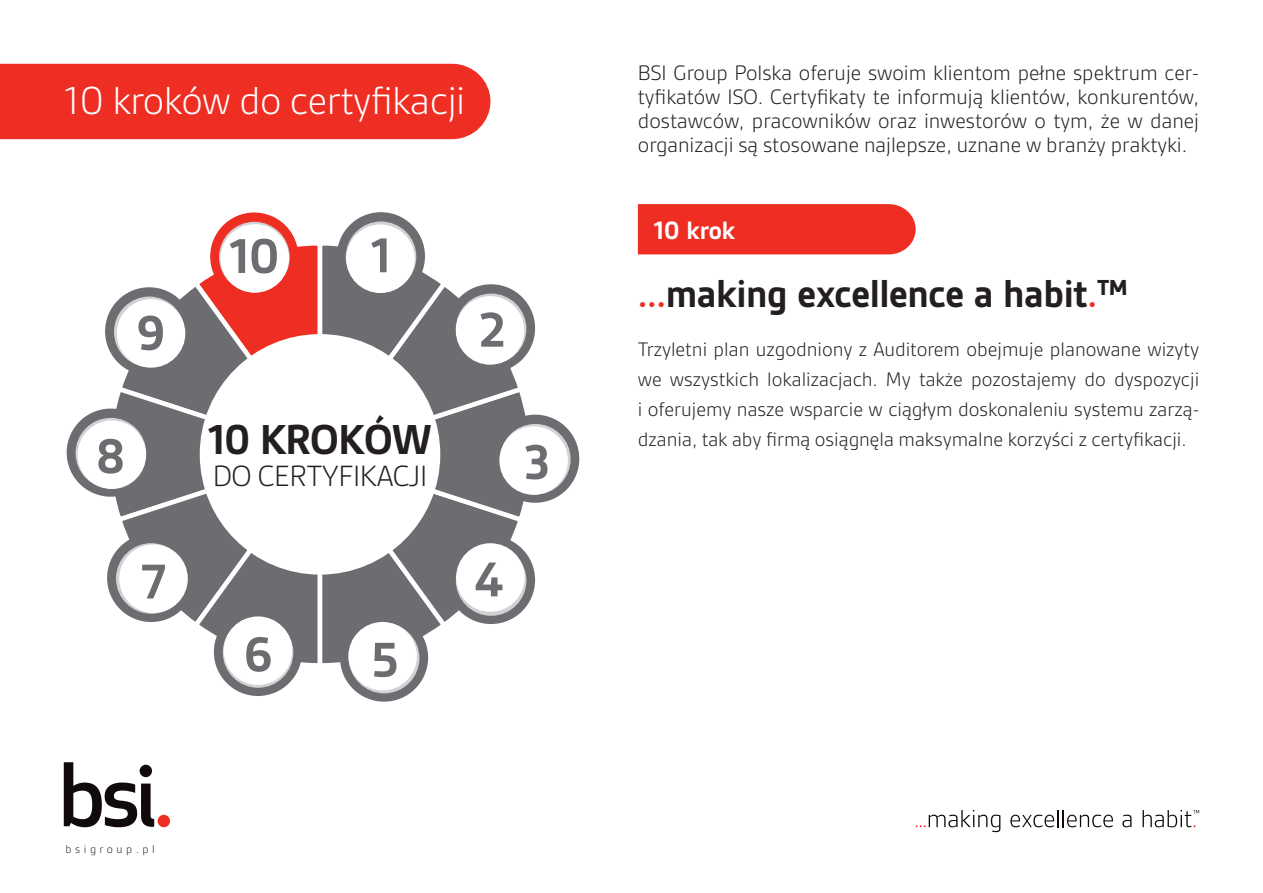
<style>
.page{position:relative;width:1263px;height:893px;background:#fff}
.page>*{position:absolute;margin:0;border:0;box-sizing:border-box;transform-origin:0 0}
.lead{font:700 52.5px "BSI Gesta";color:#6c6d70}
.lead-2{font:700 45px "BSI Gesta";letter-spacing:-.02em;color:#231f20}
.lead-3{font:700 42px "BSI Gesta";letter-spacing:-.01em;color:#231f20}
.t1{font:300 42px "BSI Gesta";letter-spacing:-.01em;color:#fff}
.lead-4{font:300 31.5px "BSI Gesta";letter-spacing:-.01em;color:#231f20}
.lead_mniejszy{font:700 27px "BSI Gesta";color:#fff}
.t2{font:300 22.5px/24px "BSI Gesta";color:#231f20;text-align:justify}
.lead_mniejszy-2{font:300 21px/30px "BSI Gesta";color:#231f20;text-align:justify}
.t3{font:300 12px "BSI Gesta";letter-spacing:.3em;color:#231f20}
.s1{color:#ee2e22}
</style>
<div class="page">
<svg style="left:105px;top:240px;width:430px;height:430px"></svg>
<div style="left:337px;top:212px;width:88px;height:88px;background:#6c6d70;border-radius:50%"></div>
<svg style="left:346px;top:221px;width:70px;height:71px"></svg>
<div style="left:447px;top:284px;width:88px;height:88px;background:#6c6d70;border-radius:50%"></div>
<svg style="left:456px;top:294px;width:70px;height:70px"></svg>
<div style="left:491px;top:415px;width:88px;height:88px;background:#6c6d70;border-radius:50%"></div>
<svg style="left:500px;top:424px;width:71px;height:70px"></svg>
<div style="left:447px;top:536px;width:88px;height:88px;background:#6c6d70;border-radius:50%"></div>
<div style="left:456px;top:545px;width:70px;height:71px;background:#d1d2d4;border-radius:50%"></div>
<div style="left:340px;top:613px;width:88px;height:89px;background:#6c6d70;border-radius:50%"></div>
<svg style="left:349px;top:623px;width:70px;height:70px"></svg>
<div style="left:214px;top:608px;width:88px;height:88px;background:#6c6d70;border-radius:50%"></div>
<svg style="left:223px;top:617px;width:70px;height:71px"></svg>
<div style="left:107px;top:534px;width:88px;height:88px;background:#6c6d70;border-radius:50%"></div>
<svg style="left:116px;top:543px;width:71px;height:71px"></svg>
<div style="left:67px;top:409px;width:88px;height:88px;background:#6c6d70;border-radius:50%"></div>
<svg style="left:76px;top:418px;width:70px;height:70px"></svg>
<div style="left:105px;top:287px;width:88px;height:88px;background:#6c6d70;border-radius:50%"></div>
<svg style="left:114px;top:297px;width:71px;height:70px"></svg>
<div style="left:210px;top:212px;width:88px;height:89px;background:#ee2e22;border-radius:50%"></div>
<svg style="left:219px;top:222px;width:71px;height:70px"></svg>
<div style="left:200px;top:334px;width:240px;height:241px;background:#fff;border-radius:50%"></div>
<div style="left:346px;top:224px;width:69px;height:69px;background:#fff;border-radius:50%"></div>
<div style="left:456px;top:296px;width:68px;height:69px;background:#fff;border-radius:50%"></div>
<div style="left:499px;top:426px;width:69px;height:69px;background:#fff;border-radius:50%"></div>
<div style="left:456px;top:543px;width:69px;height:69px;background:#fff;border-radius:50%"></div>
<div style="left:348px;top:622px;width:69px;height:68px;background:#fff;border-radius:50%"></div>
<div style="left:224px;top:616px;width:68px;height:69px;background:#fff;border-radius:50%"></div>
<div style="left:119px;top:544px;width:69px;height:69px;background:#fff;border-radius:50%"></div>
<div style="left:78px;top:420px;width:68px;height:69px;background:#fff;border-radius:50%"></div>
<div style="left:117px;top:299px;width:68px;height:69px;background:#fff;border-radius:50%"></div>
<div style="left:220px;top:224px;width:69px;height:69px;background:#fff;border-radius:50%"></div>
<svg style="left:64px;top:762px;width:90px;height:65px"></svg>
<div style="left:158px;top:815px;width:12px;height:12px;background:#ee2e22;border-radius:50%"></div>
<svg style="left:916px;top:810px;width:84px;height:22px"></svg>
<svg style="left:1010px;top:810px;width:103px;height:17px"></svg>
<svg style="left:1122px;top:815px;width:9px;height:12px"></svg>
<svg style="left:1142px;top:810px;width:57px;height:17px"></svg>
<div style="left:0;top:64px;width:490px;height:75px;background:#ee2e22"></div>
<div style="left:638px;top:204px;width:278px;height:50px;background:#ee2e22"></div>
<h3 class="t1" style="left:64px;top:78px;width:403px">10 kroków do certyfikacji</h3>
<p class="lead" style="left:137px;top:304px;width:30px">9</p>
<p class="lead" style="left:229px;top:227px;width:51px">10</p>
<p class="lead" style="left:371px;top:227px;width:22px">1</p>
<p class="lead" style="left:478px;top:301px;width:29px">2</p>
<p class="lead-2" style="left:208px;top:415px;width:225px">10 KROKÓW</p>
<p class="lead-4" style="left:213px;top:460px;width:216px">DO CERTYFIKACJI</p>
<p class="lead" style="left:96px;top:428px;width:30px">8</p>
<p class="lead" style="left:524px;top:433px;width:27px">3</p>
<p class="lead" style="left:141px;top:553px;width:26px">7</p>
<p class="lead" style="left:474px;top:551px;width:30px">4</p>
<p class="t3" style="left:66px;top:843px;width:91px">bsigroup.pl</p>
<p class="lead" style="left:244px;top:626px;width:30px">6</p>
<p class="lead" style="left:371px;top:631px;width:29px">5</p>
<p class="t2" style="left:638px;top:61px;width:563px">BSI Group Polska oferuje swoim klientom pełne spektrum cer&shy;tyfikatów ISO. Certyfikaty te informują klientów, konkurentów, dostawców, pracowników oraz inwestorów o tym, że w danej organizacji są stosowane najlepsze, uznane w branży praktyki.</p>
<p class="lead_mniejszy" style="left:654px;top:216px;width:83px">10 krok</p>
<p class="lead-3" style="left:638px;top:271px;width:491px"><span class="s1">...</span>making excellence a habit<span class="s1">.</span>™</p>
<p class="lead_mniejszy-2" style="left:638px;top:334px;width:563px">Trzyletni plan uzgodniony z Auditorem obejmuje planowane wizyty we wszystkich lokalizacjach. My także pozostajemy do dyspozycji i oferujemy nasze wsparcie w ciągłym doskonaleniu systemu zarzą&shy;dzania, tak aby firmą osiągnęla maksymalne korzyści z certyfikacji.</p>
</div>
